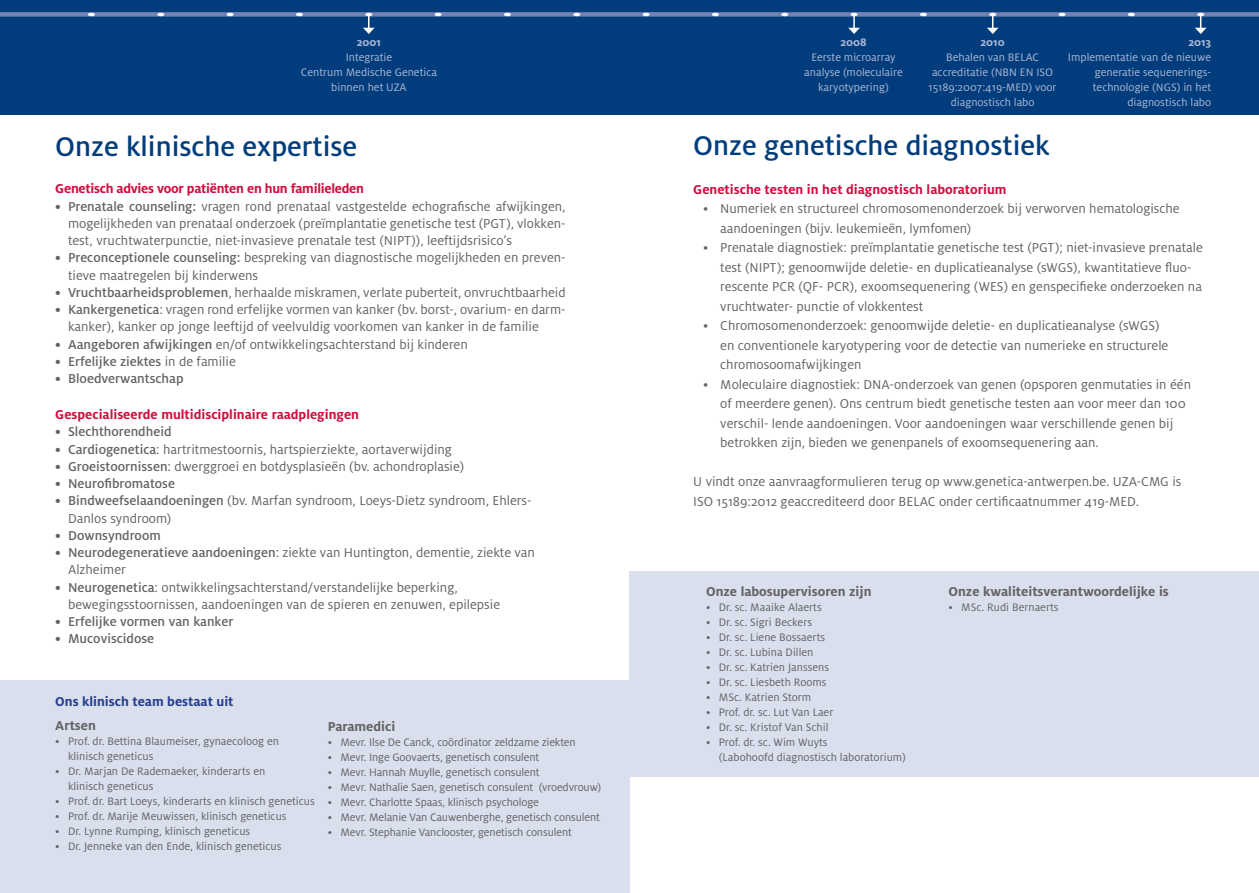
<style>
.page{position:relative;width:1259px;height:893px;background:#fff}
.page>*{position:absolute;margin:0;border:0;box-sizing:border-box;transform-origin:0 0}
._3_-_Hoofdtitel{font:500 30px "Milo OT";color:#013d7d}
._4_-_Body-tekst{font:14.25px/19.5px "Milo OT";color:#636366}
.t1{font:500 14.25px "Milo OT";color:#636366}
._4_-_Body-tekst-2{font:700 14.25px "Milo OT";color:#d10e40}
._4_-_Body-tekst-3{font:700 14.25px "Milo OT";color:#636366}
._4_-_Body-tekst-4{font:700 14.25px "Milo OT";letter-spacing:-.02em;color:#d10e40}
._4_-_Body-tekst-5{font:700 14.25px "Milo OT";color:#253f8e}
._4_-_Opsomming_-_niv{font:700 14.25px "Milo OT";color:#636366}
._4_-_Opsomming_-_niv-2{font:12px/15px "Milo OT";color:#636366}
._4_-_Body-tekst-6{font:12px/15px "Milo OT";color:#adb7d4;text-align:center}
._4_-_Body-tekst-7{font:700 12px "Milo OT";color:#adb7d4}
.s1{font-weight:500}
.s2{font-weight:400}
</style>
<div class="page">
<div style="left:629px;top:571px;width:630px;height:206px;background:#dadfed"></div>
<div style="left:0;top:680px;width:629px;height:213px;background:#dadfed"></div>
<div style="left:0;top:0;width:629px;height:115px;background:#013d7d"></div>
<div style="left:629px;top:0;width:630px;height:115px;background:#013d7d"></div>
<div style="left:0;top:12px;width:1259px;height:5px;background:#7183b1"></div>
<svg style="left:88px;top:13px;width:7px;height:3px"></svg>
<svg style="left:157px;top:13px;width:7px;height:3px"></svg>
<svg style="left:227px;top:13px;width:7px;height:3px"></svg>
<svg style="left:296px;top:13px;width:7px;height:3px"></svg>
<svg style="left:363px;top:13px;width:12px;height:21px"></svg>
<svg style="left:434px;top:13px;width:7px;height:3px"></svg>
<svg style="left:504px;top:13px;width:7px;height:3px"></svg>
<svg style="left:573px;top:13px;width:7px;height:3px"></svg>
<svg style="left:642px;top:13px;width:7px;height:3px"></svg>
<svg style="left:712px;top:13px;width:7px;height:3px"></svg>
<svg style="left:781px;top:13px;width:7px;height:3px"></svg>
<svg style="left:848px;top:13px;width:12px;height:21px"></svg>
<svg style="left:920px;top:13px;width:7px;height:3px"></svg>
<svg style="left:987px;top:13px;width:11px;height:21px"></svg>
<svg style="left:1058px;top:13px;width:7px;height:3px"></svg>
<svg style="left:1128px;top:13px;width:7px;height:3px"></svg>
<svg style="left:1194px;top:13px;width:12px;height:21px"></svg>
<p class="_4_-_Body-tekst-7" style="left:357px;top:35px;width:26px">2001</p>
<p class="_4_-_Body-tekst-6" style="left:346px;top:50px;width:48px">Integratie</p>
<p class="_4_-_Body-tekst-6" style="left:301px;top:65px;width:138px">Centrum Medische Genetica binnen het UZA</p>
<p class="_3_-_Hoofdtitel" style="left:55px;top:130px;width:303px">Onze klinische expertise</p>
<p class="_4_-_Body-tekst-4" style="left:55px;top:181px;width:310px">Genetisch advies voor patiënten en hun familieleden</p>
<p class="_4_-_Body-tekst" style="left:68px;top:198px;width:499px;line-height:17.2px;text-align:justify;text-indent:-13px"><span class="s1">• Prenatale counseling:</span> vragen rond prenataal vastgestelde echografische afwijkingen, mogelijkheden van prenataal onderzoek (preïmplantatie genetische test (PGT), vlokken&shy;test, vruchtwaterpunctie, niet-invasieve prenatale test (NIPT)), leeftijdsrisico’s</p>
<p class="_4_-_Body-tekst" style="left:68px;top:249px;width:499px;line-height:17.2px;text-indent:-13px"><span class="s1">• Preconceptionele counseling:</span> bespreking van diagnostische mogelijkheden en preven&shy;tieve maatregelen bij kinderwens</p>
<p class="_4_-_Body-tekst" style="left:55px;top:283px;width:512px"><span class="s1">• Vruchtbaarheidsproblemen</span>, herhaalde miskramen, verlate puberteit, onvruchtbaarheid</p>
<p class="_4_-_Body-tekst" style="left:68px;top:301px;width:499px;line-height:17.2px;text-indent:-13px"><span class="s1">• Kankergenetica</span>: vragen rond erfelijke vormen van kanker (bv. borst-, ovarium- en darm&shy;kanker), kanker op jonge leeftijd of veelvuldig voorkomen van kanker in de familie</p>
<p class="_4_-_Body-tekst" style="left:55px;top:334px;width:414px"><span class="s1">• Aangeboren afwijkingen</span> en/of ontwikkelingsachterstand bij kinderen</p>
<p class="t1" style="left:55px;top:353px;width:182px">• Erfelijke ziektes <span class="s2">in de familie</span></p>
<p class="t1" style="left:55px;top:371px;width:130px">• Bloedverwantschap</p>
<p class="_4_-_Body-tekst-2" style="left:55px;top:406px;width:305px">Gespecialiseerde multidisciplinaire raadplegingen</p>
<p class="t1" style="left:55px;top:424px;width:118px">• Slechthorendheid</p>
<p class="_4_-_Body-tekst" style="left:55px;top:439px;width:398px"><span class="s1">• Cardiogenetica</span>: hartritmestoornis, hartspierziekte, aortaverwijding</p>
<p class="_4_-_Body-tekst" style="left:55px;top:457px;width:411px"><span class="s1">• Groeistoornissen</span>: dwerggroei en botdysplasieën (bv. achondroplasie)</p>
<p class="t1" style="left:55px;top:476px;width:121px">• Neurofibromatose</p>
<p class="_4_-_Body-tekst" style="left:68px;top:492px;width:465px;line-height:17.2px;text-indent:-13px"><span class="s1">• Bindweefselaandoeningen</span> (bv. Marfan syndroom, Loeys-Dietz syndroom, Ehlers-<br>Danlos syndroom)</p>
<p class="t1" style="left:55px;top:527px;width:107px">• Downsyndroom</p>
<p class="_4_-_Body-tekst" style="left:68px;top:544px;width:468px;line-height:17.2px;text-indent:-13px"><span class="s1">• Neurodegeneratieve aandoeningen</span>: ziekte van Huntington, dementie, ziekte van<br>Alzheimer</p>
<p class="_4_-_Body-tekst" style="left:68px;top:579px;width:434px;line-height:17.2px;text-indent:-13px"><span class="s1">• Neurogenetica</span>: ontwikkelingsachterstand/verstandelijke beperking, bewegingsstoornissen, aandoeningen van de spieren en zenuwen, epilepsie</p>
<p class="t1" style="left:55px;top:614px;width:180px">• Erfelijke vormen van kanker</p>
<p class="t1" style="left:55px;top:631px;width:100px">• Mucoviscidose</p>
<p class="_4_-_Body-tekst-5" style="left:55px;top:694px;width:180px">Ons klinisch team bestaat uit</p>
<p class="_4_-_Body-tekst-3" style="left:55px;top:718px;width:42px">Artsen</p>
<p class="_4_-_Opsomming_-_niv-2" style="left:68px;top:734px;width:212px;text-indent:-13px">• Prof. dr. Bettina Blaumeiser, gynaecoloog en klinisch geneticus</p>
<p class="_4_-_Opsomming_-_niv-2" style="left:55px;top:764px;width:211px">• Dr. Marjan De Rademaeker, kinderarts en</p>
<p class="_4_-_Opsomming_-_niv-2" style="left:68px;top:779px;width:87px">klinisch geneticus</p>
<p class="_4_-_Opsomming_-_niv-2" style="left:55px;top:794px;width:261px">• Prof. dr. Bart Loeys, kinderarts en klinisch geneticus</p>
<p class="_4_-_Opsomming_-_niv-2" style="left:55px;top:809px;width:233px">• Prof. dr. Marije Meuwissen, klinisch geneticus</p>
<p class="_4_-_Opsomming_-_niv-2" style="left:55px;top:824px;width:196px">• Dr. Lynne Rumping, klinisch geneticus</p>
<p class="_4_-_Opsomming_-_niv-2" style="left:55px;top:839px;width:228px">• Dr. Jenneke van den Ende, klinisch geneticus</p>
<p class="_4_-_Opsomming_-_niv" style="left:328px;top:719px;width:69px">Paramedici</p>
<p class="_4_-_Opsomming_-_niv-2" style="left:328px;top:735px;width:249px">• Mevr. Ilse De Canck, coördinator zeldzame ziekten</p>
<p class="_4_-_Opsomming_-_niv-2" style="left:328px;top:750px;width:213px">• Mevr. Inge Goovaerts, genetisch consulent</p>
<p class="_4_-_Opsomming_-_niv-2" style="left:328px;top:765px;width:213px">• Mevr. Hannah Muylle, genetisch consulent</p>
<p class="_4_-_Opsomming_-_niv-2" style="left:328px;top:780px;width:275px">• Mevr. Nathalie Saen, genetisch consulent (vroedvrouw)</p>
<p class="_4_-_Opsomming_-_niv-2" style="left:328px;top:795px;width:213px">• Mevr. Charlotte Spaas, klinisch psychologe</p>
<p class="_4_-_Opsomming_-_niv-2" style="left:328px;top:810px;width:274px">• Mevr. Melanie Van Cauwenberghe, genetisch consulent</p>
<p class="_4_-_Opsomming_-_niv-2" style="left:328px;top:825px;width:246px">• Mevr. Stephanie Vanclooster, genetisch consulent</p>
<p class="_4_-_Body-tekst-7" style="left:840px;top:35px;width:28px">2008</p>
<p class="_4_-_Body-tekst-6" style="left:804px;top:50px;width:100px">Eerste microarray analyse (moleculaire karyotypering)</p>
<p class="_4_-_Body-tekst-7" style="left:980px;top:35px;width:26px">2010</p>
<p class="_4_-_Body-tekst-6" style="left:928px;top:50px;width:130px">Behalen van BELAC accreditatie (NBN EN ISO<br>15189:2007:419-MED) voor diagnostisch labo</p>
<p class="_4_-_Body-tekst-7" style="left:1188px;top:35px;width:24px">2013</p>
<p class="_4_-_Body-tekst-6" style="left:1068px;top:50px;width:145px;text-align:right">Implementatie van de nieuwe generatie sequenerings-</p>
<p class="_4_-_Body-tekst-6" style="left:1092px;top:80px;width:120px;text-align:right">technologie (NGS) in het diagnostisch labo</p>
<p class="_3_-_Hoofdtitel" style="left:693px;top:129px;width:358px">Onze genetische diagnostiek</p>
<p class="_4_-_Body-tekst-2" style="left:693px;top:181px;width:315px">Genetische testen in het diagnostisch laboratorium</p>
<p class="_4_-_Body-tekst" style="left:720px;top:199px;width:461px;text-indent:-17px">• Numeriek en structureel chromosomenonderzoek bij verworven hematologische aandoeningen (bijv. leukemieën, lymfomen)</p>
<p class="_4_-_Body-tekst" style="left:720px;top:238px;width:484px;text-indent:-17px">• Prenatale diagnostiek: preïmplantatie genetische test (PGT); niet-invasieve prenatale test (NIPT); genoomwijde deletie- en duplicatieanalyse (sWGS), kwantitatieve fluo&shy;rescente PCR (QF- PCR), exoomsequenering (WES) en genspecifieke onderzoeken na vruchtwater- punctie of vlokkentest</p>
<p class="_4_-_Body-tekst" style="left:720px;top:316px;width:449px;text-indent:-17px">• Chromosomenonderzoek: genoomwijde deletie- en duplicatieanalyse (sWGS) en conventionele karyotypering voor de detectie van numerieke en structurele chromosoomafwijkingen</p>
<p class="_4_-_Body-tekst" style="left:720px;top:375px;width:472px;text-indent:-17px">• Moleculaire diagnostiek: DNA-onderzoek van genen (opsporen genmutaties in één of meerdere genen). Ons centrum biedt genetische testen aan voor meer dan 100 verschil- lende aandoeningen. Voor aandoeningen waar verschillende genen bij betrokken zijn, bieden we genenpanels of exoomsequenering aan.</p>
<p class="_4_-_Body-tekst" style="left:693px;top:472px;width:490px">U vindt onze aanvraagformulieren terug op www.genetica-antwerpen.be. UZA-CMG is<br>ISO 15189:2012 geaccrediteerd door BELAC onder certificaatnummer 419-MED.</p>
<p class="_4_-_Body-tekst-3" style="left:706px;top:583px;width:167px">Onze labosupervisoren zijn</p>
<p class="_4_-_Opsomming_-_niv-2" style="left:706px;top:599px;width:117px">• Dr. sc. Maaike Alaerts</p>
<p class="_4_-_Opsomming_-_niv-2" style="left:706px;top:614px;width:108px">• Dr. sc. Sigri Beckers</p>
<p class="_4_-_Opsomming_-_niv-2" style="left:706px;top:629px;width:121px">• Dr. sc. Liene Bossaerts</p>
<p class="_4_-_Opsomming_-_niv-2" style="left:706px;top:644px;width:109px">• Dr. sc. Lubina Dillen</p>
<p class="_4_-_Opsomming_-_niv-2" style="left:706px;top:659px;width:125px">• Dr. sc. Katrien Janssens</p>
<p class="_4_-_Opsomming_-_niv-2" style="left:706px;top:674px;width:122px">• Dr. sc. Liesbeth Rooms</p>
<p class="_4_-_Opsomming_-_niv-2" style="left:706px;top:689px;width:107px">• MSc. Katrien Storm</p>
<p class="_4_-_Opsomming_-_niv-2" style="left:706px;top:704px;width:129px">• Prof. dr. sc. Lut Van Laer</p>
<p class="_4_-_Opsomming_-_niv-2" style="left:706px;top:719px;width:124px">• Dr. sc. Kristof Van Schil</p>
<p class="_4_-_Opsomming_-_niv-2" style="left:719px;top:734px;width:188px;text-indent:-13px">• Prof. dr. sc. Wim Wuyts<br>(Labohoofd diagnostisch laboratorium)</p>
<p class="_4_-_Body-tekst-3" style="left:948px;top:583px;width:222px">Onze kwaliteitsverantwoordelijke is</p>
<p class="_4_-_Opsomming_-_niv-2" style="left:948px;top:599px;width:112px">• MSc. Rudi Bernaerts</p>
</div>
